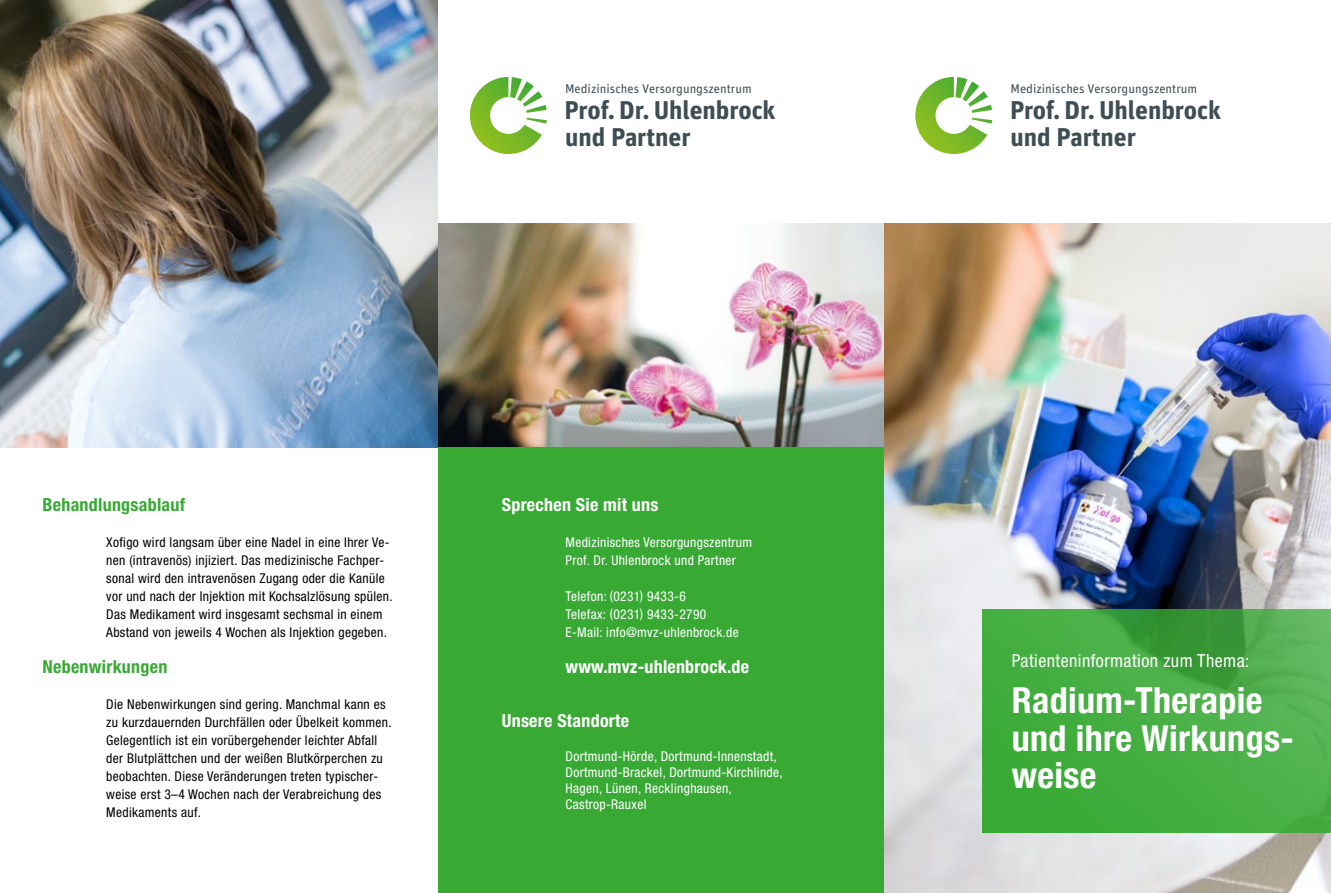
<style>
.page{position:relative;width:1331px;height:893px;background:#fff}
.page>*{position:absolute;margin:0;border:0;box-sizing:border-box;transform-origin:0 0}
.t1{font:700 condensed 36px/37.5px "Helvetica Neue LT Std";letter-spacing:.01em;color:#fff}
.t2{font:700 25.65px/26.2px "Unit Pro";color:#3f4e54}
.t3{font:700 condensed 18px "Helvetica Neue LT Std";letter-spacing:.015em;color:#fff}
.t4{font:700 condensed 18px "Helvetica Neue LT Std";letter-spacing:.015em;color:#38aa34}
.t5{font:condensed 18px "Helvetica Neue LT Std";letter-spacing:.025em;color:#fff}
.t6{font:condensed 13.5px/18px "Helvetica Neue LT Std";letter-spacing:.025em;color:#000}
.t7{font:condensed 13.5px/18px "Helvetica Neue LT Std";letter-spacing:.025em;color:#fff}
.t8{font:12.6px "Unit Pro";color:#3f4e54}
</style>
<div class="page">
<div style="left:438px;top:402px;width:472px;height:491px;background:#38aa34"></div>
<img style="left:438px;top:223px;width:446px;height:223px">
<img style="left:884px;top:223px;width:447px;height:670px">
<svg style="left:982px;top:610px;width:349px;height:223px;background:#46ac43"></svg>
<img style="left:0;top:0;width:438px;height:448px">
<svg style="left:470px;top:77px;width:77px;height:77px"></svg>
<svg style="left:915px;top:77px;width:77px;height:77px"></svg>
<p class="t8" style="left:565px;top:80px;width:188px">Medizinisches Versorgungszentrum</p>
<h2 class="t2" style="left:565px;top:96px;width:212px">Prof. Dr. Uhlenbrock und Partner</h2>
<h3 class="t4" style="left:43px;top:493px;width:144px">Behandlungsablauf</h3>
<p class="t6" style="left:106px;top:533px;width:288px">Xofigo wird langsam über eine Nadel in eine Ihrer Ve&shy;nen (intravenös) injiziert. Das medizinische Fachper&shy;sonal wird den intravenösen Zugang oder die Kanüle vor und nach der Injektion mit Kochsalzlösung spülen.<br>Das Medikament wird insgesamt sechsmal in einem Abstand von jeweils 4 Wochen als Injektion gegeben.</p>
<h3 class="t4" style="left:43px;top:655px;width:126px">Nebenwirkungen</h3>
<p class="t6" style="left:106px;top:695px;width:287px">Die Nebenwirkungen sind gering. Manchmal kann es zu kurzdauernden Durchfällen oder Übelkeit kommen.<br>Gelegentlich ist ein vorübergehender leichter Abfall der Blutplättchen und der weißen Blutkörperchen zu beobachten. Diese Veränderungen treten typischer&shy;weise erst 3–4 Wochen nach der Verabreichung des Medikaments auf.</p>
<h3 class="t3" style="left:502px;top:493px;width:158px">Sprechen Sie mit uns</h3>
<p class="t7" style="left:566px;top:533px;width:188px">Medizinisches Versorgungszentrum<br>Prof. Dr. Uhlenbrock und Partner</p>
<p class="t7" style="left:566px;top:587px;width:175px">Telefon: (0231) 9433-6<br>Telefax: (0231) 9433-2790<br>E-Mail: info@mvz-uhlenbrock.de</p>
<h3 class="t3" style="left:566px;top:655px;width:185px">www.mvz-uhlenbrock.de</h3>
<h3 class="t3" style="left:502px;top:709px;width:129px">Unsere Standorte</h3>
<p class="t7" style="left:566px;top:748px;width:219px;line-height:16.2px">Dortmund-Hörde, Dortmund-Innenstadt, Dortmund-Brackel, Dortmund-Kirchlinde, Hagen, Lünen, Recklinghausen, Castrop-Rauxel</p>
<p class="t8" style="left:1011px;top:80px;width:188px">Medizinisches Versorgungszentrum</p>
<h2 class="t2" style="left:1010px;top:96px;width:212px">Prof. Dr. Uhlenbrock und Partner</h2>
<h3 class="t5" style="left:1012px;top:650px;width:239px">Patienteninformation zum Thema:</h3>
<h1 class="t1" style="left:1012px;top:681px;width:283px">Radium-Therapie und ihre Wirkungs&shy;weise</h1>
</div>
